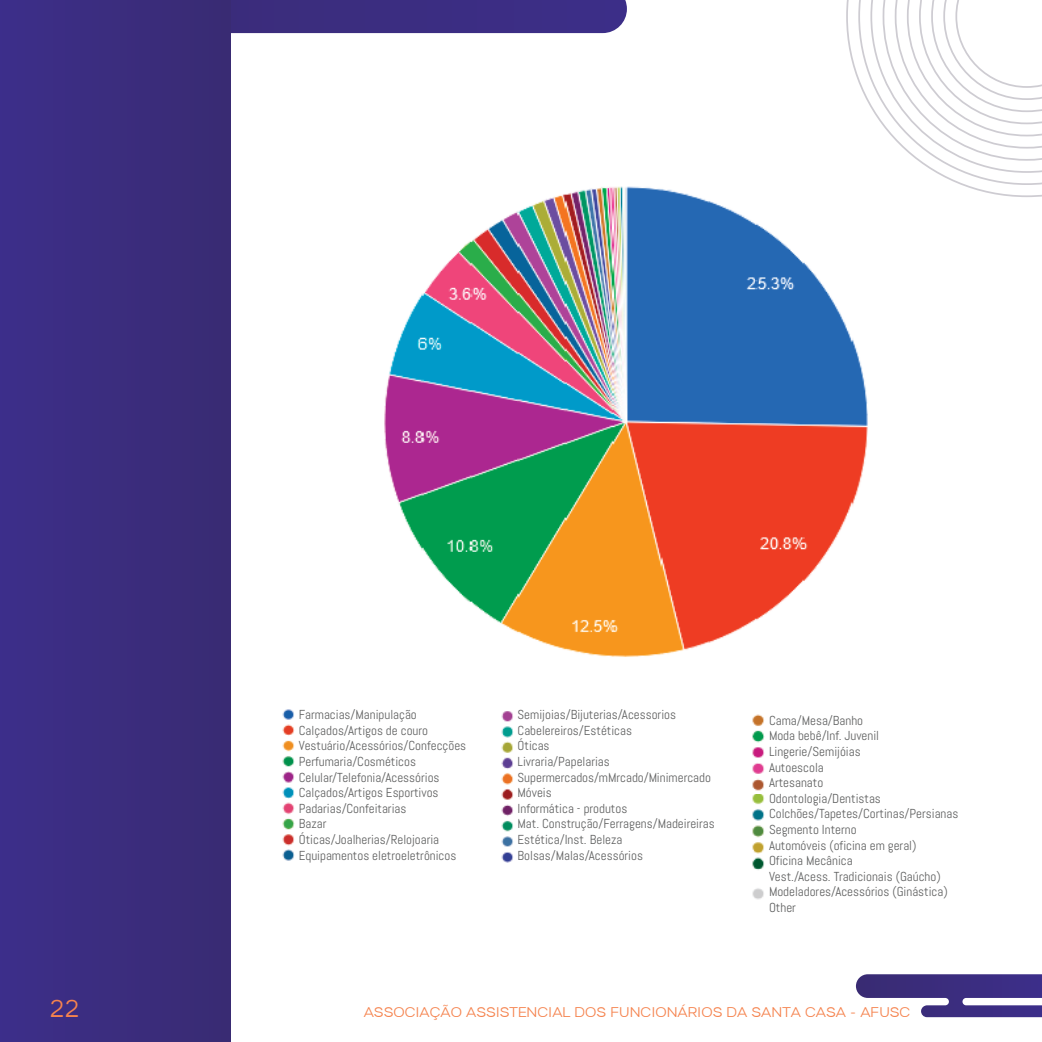
<style>
.page{position:relative;width:1042px;height:1042px;background:#fff}
.page>*{position:absolute;margin:0;border:0;box-sizing:border-box;transform-origin:0 0}
.t1{font:24.5px "Bronova";color:#f5834e}
.t2{font:14px "Bronova";color:#f5834e}
.t3{font:12.95px/15.6px "Abel";color:#606161}
</style>
<div class="page">
<div style="left:231px;top:0;width:396px;height:33px;background:#3b2d81"></div>
<div style="left:0;top:0;width:231px;height:1042px;background:#3b2d7e"></div>
<svg style="left:856px;top:974px;width:186px;height:43px"></svg>
<svg style="left:846px;top:0;width:196px;height:197px"></svg>
<img style="left:282px;top:709px;width:13px;height:152px">
<img style="left:501px;top:711px;width:13px;height:152px">
<img style="left:752px;top:794px;width:13px;height:106px">
<img style="left:752px;top:714px;width:13px;height:77px">
<img style="left:384px;top:155px;width:496px;height:502px">
<p class="t3" style="left:299px;top:707px;width:169px">Farmacias/Manipulação<br>Calçados/Artigos de couro<br>Vestuário/Acessórios/Confecções<br>Perfumaria/Cosméticos<br>Celular/Telefonia/Acessórios<br>Calçados/Artigos Esportivos<br>Padarias/Confeitarias<br>Bazar<br>Óticas/Joalherias/Relojoaria<br>Equipamentos eletroeletrônicos</p>
<p class="t3" style="left:517px;top:707px;width:199px">Semijoias/Bijuterias/Acessorios<br>Cabelereiros/Estéticas<br>Óticas<br>Livraria/Papelarias<br>Supermercados/mMrcado/Minimercado<br>Móveis<br>Informática - produtos<br>Mat. Construção/Ferragens/Madeireiras<br>Estética/Inst. Beleza<br>Bolsas/Malas/Acessórios</p>
<p class="t3" style="left:769px;top:713px;width:191px">Cama/Mesa/Banho<br>Moda bebê/Inf. Juvenil<br>Lingerie/Semijóias<br>Autoescola<br>Artesanato<br>Odontologia/Dentistas<br>Colchões/Tapetes/Cortinas/Persianas<br>Segmento Interno<br>Automóveis (oficina em geral)<br>Oficina Mecânica<br>Vest./Acess. Tradicionais (Gaúcho)<br>Modeladores/Acessórios (Ginástica)<br>Other</p>
<h1 class="t1" style="left:50px;top:993px;width:32px">22</h1>
<p class="t2" style="left:364px;top:1003px;width:548px">ASSOCIAÇÃO ASSISTENCIAL DOS FUNCIONÁRIOS DA SANTA CASA - AFUSC</p>
</div>
